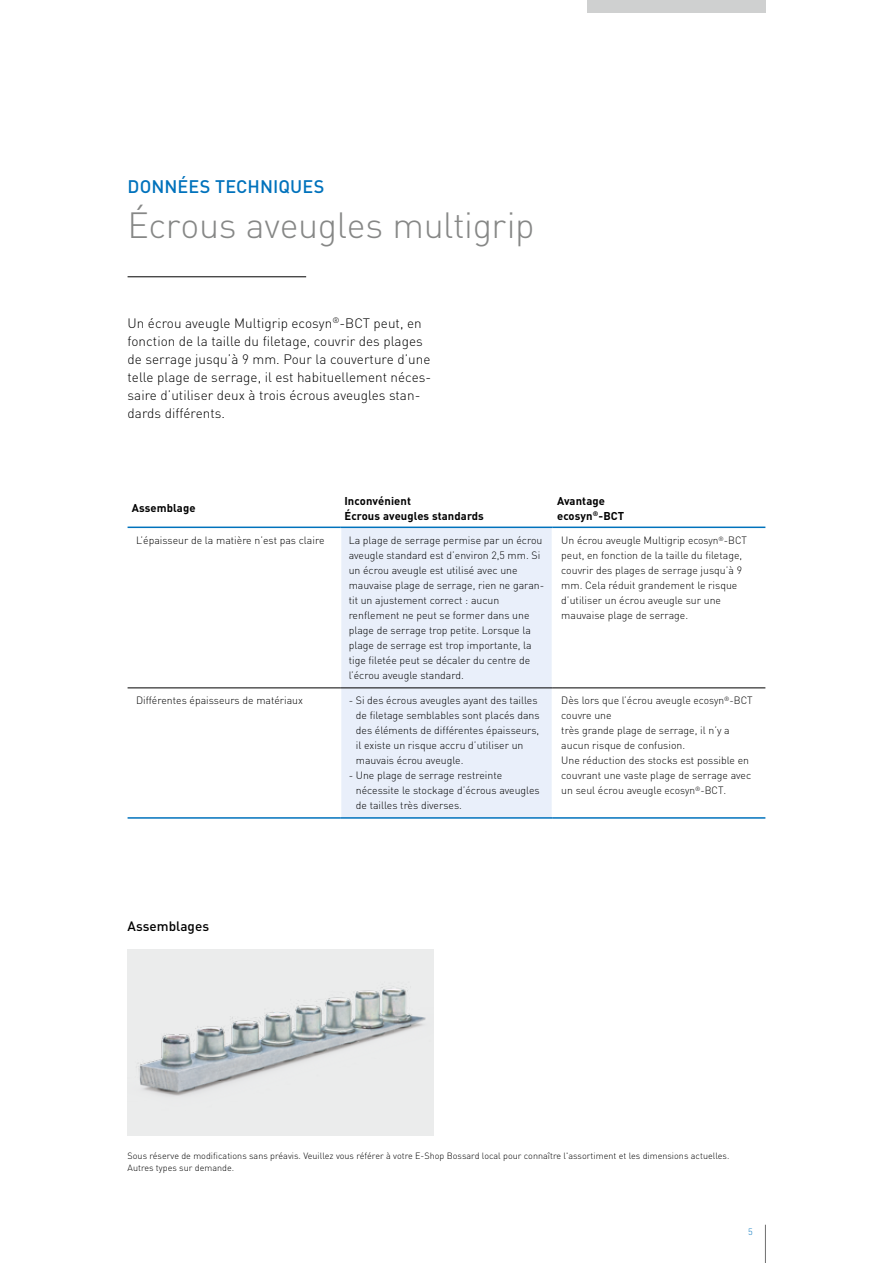
<style>
.page{position:relative;width:893px;height:1263px;background:#fff}
.page>*{position:absolute;margin:0;border:0;box-sizing:border-box;transform-origin:0 0}
.t1{font:300 36px "DINOT";letter-spacing:-.01em;color:#868786}
.t2{font:500 18px "DINOT";letter-spacing:.005em;color:#0072bc}
.t3{font:300 13.5px/18px "DINOT";letter-spacing:.005em;color:#000}
.t4{font:500 13.5px "DINOT";letter-spacing:.005em;color:#000}
.t5{font:700 11.25px/15px "DINOT";letter-spacing:.01em;color:#000}
.t6{font:300 10.5px/15px "DINOT";color:#000}
.t7{font:300 9px/11.7px "DINOT";letter-spacing:.005em;color:#000}
.t8{font:300 9px "DINOT";color:#0072bc}
</style>
<div class="page">
<hr style="left:765px;top:1225px;width:1px;height:38px;background:#6e6e6e">
<div style="left:587px;top:0;width:178px;height:13px;background:#cfd0d0"></div>
<img style="left:128px;top:949px;width:306px;height:186px">
<div style="left:341px;top:528px;width:211px;height:289px;background:#e9effa"></div>
<hr style="left:128px;top:526px;width:212px;height:2px;background:#0072bc">
<hr style="left:340px;top:526px;width:213px;height:2px;background:#0072bc">
<hr style="left:553px;top:526px;width:212px;height:2px;background:#0072bc">
<hr style="left:128px;top:817px;width:212px;height:2px;background:#0072bc">
<hr style="left:340px;top:817px;width:213px;height:2px;background:#0072bc">
<hr style="left:553px;top:817px;width:212px;height:2px;background:#0072bc">
<hr style="left:128px;top:688px;width:212px;height:1px;background:#000">
<hr style="left:340px;top:688px;width:213px;height:1px;background:#000">
<hr style="left:553px;top:688px;width:212px;height:1px;background:#000">
<hr style="left:128px;top:276px;width:178px;height:1px;background:#000">
<h2 class="t2" style="left:128px;top:174px;width:198px">DONNÉES TECHNIQUES</h2>
<h1 class="t1" style="left:128px;top:200px;width:408px">Écrous aveugles multigrip</h1>
<p class="t3" style="left:128px;top:313px;width:305px">Un écrou aveugle Multigrip ecosyn<sup>®</sup>-BCT peut, en fonction de la taille du filetage, couvrir des plages de serrage jusqu’à 9 mm. Pour la couverture d’une telle plage de serrage, il est habituellement néces&shy;saire d’utiliser deux à trois écrous aveugles stan&shy;dards différents.</p>
<p class="t5" style="left:132px;top:500px;width:65px">Assemblage</p>
<p class="t5" style="left:344px;top:493px;width:141px">Inconvénient<br>Écrous aveugles standards</p>
<p class="t5" style="left:557px;top:493px;width:69px">Avantage ecosyn<sup>®</sup>-BCT</p>
<p class="t6" style="left:136px;top:533px;width:190px">L’épaisseur de la matière n’est pas claire</p>
<p class="t6" style="left:349px;top:533px;width:197px">La plage de serrage permise par un écrou aveugle standard est d’environ 2,5 mm. Si un écrou aveugle est utilisé avec une mauvaise plage de serrage, rien ne garan&shy;tit un ajustement correct : aucun renflement ne peut se former dans une plage de serrage trop petite. Lorsque la plage de serrage est trop importante, la tige filetée peut se décaler du centre de l’écrou aveugle standard.</p>
<p class="t6" style="left:561px;top:533px;width:187px">Un écrou aveugle Multigrip ecosyn<sup>®</sup>-BCT peut, en fonction de la taille du filetage, couvrir des plages de serrage jusqu’à 9 mm. Cela réduit grandement le risque d’utiliser un écrou aveugle sur une mauvaise plage de serrage.</p>
<p class="t6" style="left:136px;top:693px;width:168px">Différentes épaisseurs de matériaux</p>
<p class="t6" style="left:356px;top:693px;width:185px;text-indent:-7px">- Si des écrous aveugles ayant des tailles de filetage semblables sont placés dans des éléments de différentes épaisseurs, il existe un risque accru d’utiliser un mauvais écrou aveugle.</p>
<p class="t6" style="left:356px;top:768px;width:185px;text-indent:-7px">- Une plage de serrage restreinte nécessite le stockage d’écrous aveugles de tailles très diverses.</p>
<p class="t6" style="left:561px;top:693px;width:193px">Dès lors que l’écrou aveugle ecosyn<sup>®</sup>-BCT couvre une<br>très grande plage de serrage, il n’y a aucun risque de confusion.<br>Une réduction des stocks est possible en couvrant une vaste plage de serrage avec un seul écrou aveugle ecosyn<sup>®</sup>-BCT.</p>
<p class="t4" style="left:128px;top:917px;width:83px">Assemblages</p>
<p class="t7" style="left:128px;top:1149px;width:603px">Sous réserve de modifications sans préavis. Veuillez vous référer à votre E-Shop Bossard local pour connaître l'assortiment et les dimensions actuelles.<br>Autres types sur demande.</p>
<p class="t8" style="left:748px;top:1225px;width:6px">5</p>
</div>
